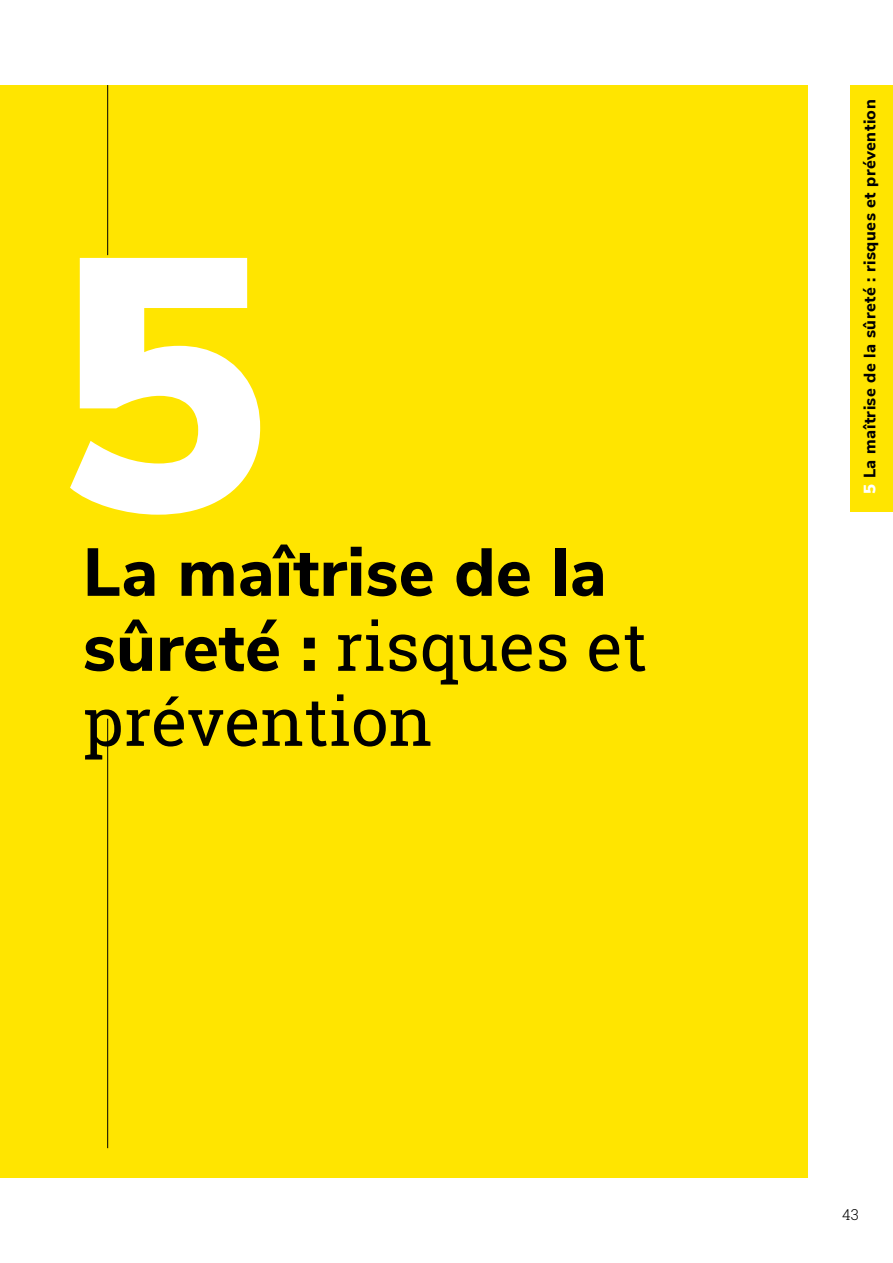
<style>
.page{position:relative;width:893px;height:1263px;background:#fff}
.page>*{position:absolute;margin:0;border:0;box-sizing:border-box;transform-origin:0 0}
.t1{font:900 360px "Nunito Sans";color:#fff}
.t2{font:67.5px/75px "Roboto Slab";color:#000}
.t3{font:800 67.5px "Nunito Sans";letter-spacing:.005em;color:#000}
.t4{font:800 16.5px "Nunito Sans";letter-spacing:.03em;color:#000}
.t5{font:300 15px "Roboto Slab";color:#000}
.s1{font-family:"Nunito Sans";font-weight:800}
.s2{font-weight:900;color:#fff}
</style>
<div class="page">
<div style="left:0;top:85px;width:808px;height:1093px;background:#ffe500"></div>
<hr style="left:107px;top:719px;width:1px;height:429px;background:#000">
<hr style="left:107px;top:85px;width:1px;height:170px;background:#000">
<div style="left:850px;top:85px;width:43px;height:427px;background:#ffe500"></div>
<h1 class="t1" style="left:54px;top:121px;width:217px">5</h1>
<h2 class="t3" style="left:83px;top:523px;width:525px">La maîtrise de la</h2>
<h2 class="t2" style="left:83px;top:608px;width:566px"><span class="s1">sûreté :</span> risques et prévention</h2>
<p class="t4" style="left:858px;top:494px;width:396px;rotate:-90deg"><span class="s2">5</span> La maîtrise de la sûreté : risques et prévention</p>
<p class="t5" style="left:842px;top:1204px;width:18px">43</p>
</div>
